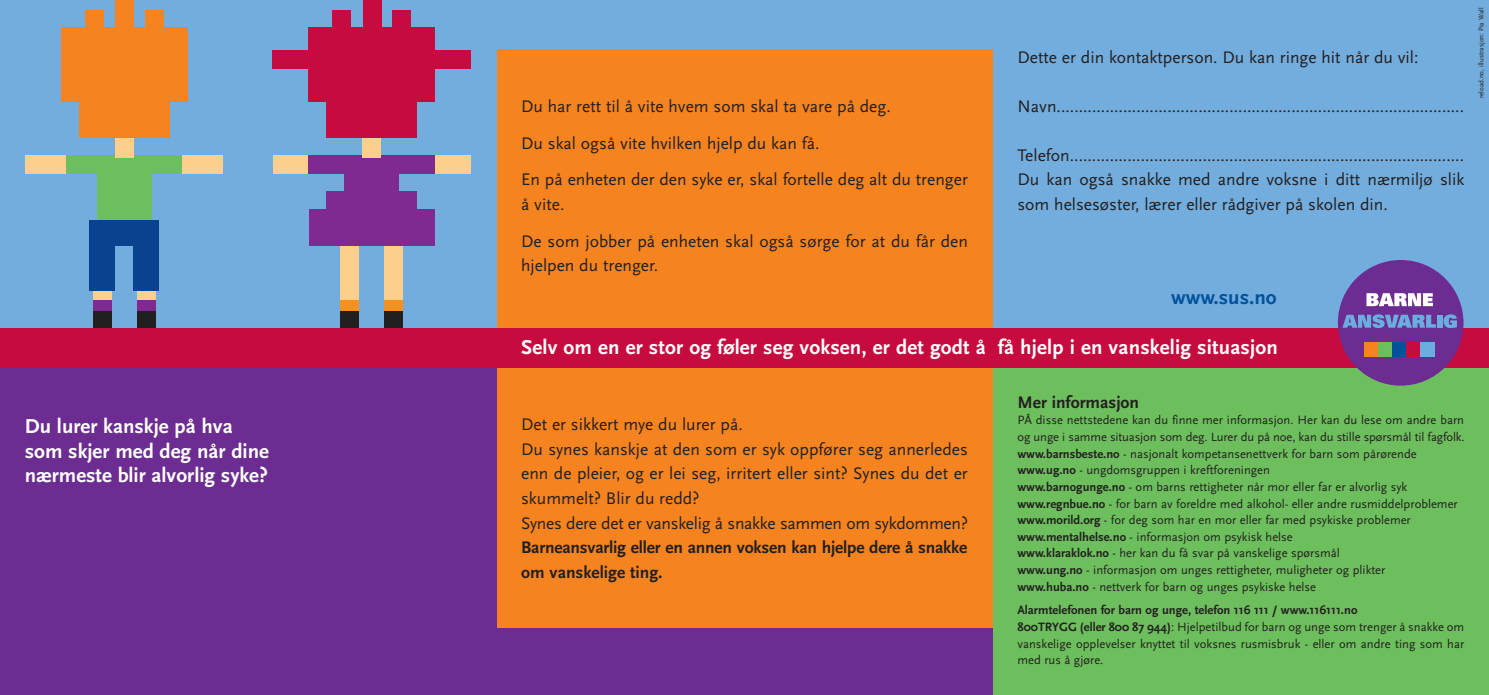
<style>
.page{position:relative;width:1489px;height:695px;background:#fff}
.page>*{position:absolute;margin:0;border:0;box-sizing:border-box;transform-origin:0 0}
.t1{font:700 21px/24.5px "Scala Sans";letter-spacing:.005em;color:#fff}
.t2{font:700 21px "Scala Sans";color:#01529b}
.t3{font:17.5px/24.5px "Scala Sans";color:#231f20}
.t4{font:700 17.5px/24.5px "Scala Sans";letter-spacing:-.01em;color:#231f20}
.t5{font:12.6px/16.6px "Scala Sans";color:#231f20}
.t6{font:7px "Scala Sans";color:#231f20}
.s1{font-weight:700}
</style>
<div class="page">
<div style="left:496px;top:0;width:496px;height:327px;background:#72addd"></div>
<div style="left:992px;top:367px;width:496px;height:327px;background:#6dbf5d"></div>
<div style="left:992px;top:0;width:496px;height:327px;background:#72addd"></div>
<div style="left:992px;top:327px;width:496px;height:40px;background:#c80b3e"></div>
<div style="left:496px;top:50px;width:496px;height:578px;background:#f58420"></div>
<div style="left:496px;top:628px;width:496px;height:66px;background:#6c2c91"></div>
<div style="left:496px;top:327px;width:496px;height:40px;background:#c80b3e"></div>
<div style="left:0;top:367px;width:496px;height:327px;background:#6c2c91"></div>
<div style="left:0;top:0;width:496px;height:327px;background:#72addd"></div>
<div style="left:384px;top:240px;width:18px;height:72px;background:#fdcf8c"></div>
<div style="left:340px;top:240px;width:18px;height:72px;background:#fdcf8c"></div>
<div style="left:384px;top:300px;width:18px;height:16px;background:#f6911e"></div>
<div style="left:340px;top:300px;width:18px;height:16px;background:#f6911e"></div>
<div style="left:384px;top:311px;width:18px;height:16px;background:#231f20"></div>
<div style="left:340px;top:311px;width:18px;height:16px;background:#231f20"></div>
<div style="left:430px;top:156px;width:40px;height:18px;background:#fdcf8c"></div>
<div style="left:272px;top:156px;width:41px;height:18px;background:#fdcf8c"></div>
<div style="left:308px;top:156px;width:127px;height:18px;background:#802990"></div>
<div style="left:344px;top:173px;width:54px;height:72px;background:#802990"></div>
<div style="left:326px;top:191px;width:91px;height:54px;background:#802990"></div>
<div style="left:309px;top:209px;width:125px;height:36px;background:#802990"></div>
<div style="left:362px;top:117px;width:18px;height:41px;background:#fdcf8c"></div>
<div style="left:392px;top:10px;width:18px;height:27px;background:#c80b3e"></div>
<div style="left:363px;top:0;width:18px;height:37px;background:#c80b3e"></div>
<div style="left:332px;top:10px;width:18px;height:27px;background:#c80b3e"></div>
<div style="left:429px;top:50px;width:42px;height:18px;background:#c80b3e"></div>
<div style="left:272px;top:50px;width:41px;height:18px;background:#c80b3e"></div>
<div style="left:308px;top:27px;width:127px;height:74px;background:#c80b3e"></div>
<div style="left:326px;top:47px;width:91px;height:90px;background:#c80b3e"></div>
<div style="left:61px;top:156px;width:126px;height:18px;background:#6dbf5d"></div>
<div style="left:137px;top:256px;width:18px;height:71px;background:#fdcf8c"></div>
<div style="left:137px;top:300px;width:18px;height:16px;background:#802990"></div>
<div style="left:137px;top:311px;width:18px;height:16px;background:#231f20"></div>
<div style="left:182px;top:156px;width:41px;height:18px;background:#fdcf8c"></div>
<div style="left:25px;top:156px;width:41px;height:18px;background:#fdcf8c"></div>
<div style="left:97px;top:167px;width:54px;height:73px;background:#6dbf5d"></div>
<div style="left:133px;top:220px;width:26px;height:70px;background:#09428e"></div>
<div style="left:93px;top:256px;width:18px;height:71px;background:#fdcf8c"></div>
<div style="left:93px;top:300px;width:18px;height:16px;background:#802990"></div>
<div style="left:93px;top:311px;width:18px;height:16px;background:#231f20"></div>
<div style="left:90px;top:220px;width:25px;height:70px;background:#09428e"></div>
<div style="left:115px;top:129px;width:18px;height:29px;background:#fdcf8c"></div>
<div style="left:145px;top:10px;width:18px;height:27px;background:#f58420"></div>
<div style="left:116px;top:0;width:18px;height:37px;background:#f58420"></div>
<div style="left:85px;top:10px;width:18px;height:27px;background:#f58420"></div>
<div style="left:61px;top:27px;width:127px;height:74px;background:#f58420"></div>
<div style="left:79px;top:47px;width:90px;height:90px;background:#f58420"></div>
<div style="left:97px;top:220px;width:54px;height:26px;background:#09428e"></div>
<div style="left:0;top:327px;width:496px;height:40px;background:#c80b3e"></div>
<svg style="left:1337px;top:260px;width:126px;height:125px"></svg>
<div style="left:1364px;top:343px;width:14px;height:14px;background:#f58420"></div>
<div style="left:1378px;top:343px;width:14px;height:14px;background:#6dbf5d"></div>
<div style="left:1392px;top:343px;width:14px;height:14px;background:#01529a"></div>
<div style="left:1406px;top:343px;width:14px;height:14px;background:#c80b3e"></div>
<div style="left:1420px;top:343px;width:14px;height:14px;background:#6caddf"></div>
<h1 class="t1" style="left:25px;top:413px;width:246px">Du lurer kanskje på hva som skjer med deg når dine nærmeste blir alvorlig syke?</h1>
<h2 class="t3" style="left:521px;top:87px;width:448px;line-height:36.8px">Du har rett til å vite hvem som skal ta vare på deg.<br>Du skal også vite hvilken hjelp du kan få.<br>En på enheten der den syke er, skal fortelle deg alt du trenger</h2>
<h2 class="t3" style="left:521px;top:185px;width:448px;line-height:36.8px">å vite.<br>De som jobber på enheten skal også sørge for at du får den</h2>
<h2 class="t3" style="left:521px;top:253px;width:138px">hjelpen du trenger.</h2>
<h2 class="t3" style="left:1017px;top:44px;width:402px">Dette er din kontaktperson. Du kan ringe hit når du vil:</h2>
<h2 class="t3" style="left:1017px;top:93px;width:448px">Navn............................................................................................</h2>
<h2 class="t3" style="left:1017px;top:142px;width:448px;text-align:justify">Telefon.........................................................................................<br>Du kan også snakke med andre voksne i ditt nærmiljø slik som helsesøster, lærer eller rådgiver på skolen din.</h2>
<h1 class="t2" style="left:1170px;top:285px;width:107px">www.sus.no</h1>
<h1 class="t1" style="left:521px;top:334px;width:758px">Selv om en er stor og føler seg voksen, er det godt å få hjelp i en vanskelig situasjon</h1>
<p class="t6" style="left:1476px;top:98px;width:92px;rotate:-90deg">reload.no, illustrasjon: Pia Wall</p>
<h2 class="t3" style="left:521px;top:412px;width:448px">Det er sikkert mye du lurer på.<br>Du synes kanskje at den som er syk oppfører seg annerledes enn de pleier, og er lei seg, irritert eller sint? Synes du det er skummelt? Blir du redd?<br>Synes dere det er vanskelig å snakke sammen om sykdommen?</h2>
<h2 class="t4" style="left:521px;top:534px;width:447px">Barneansvarlig eller en annen voksen kan hjelpe dere å snakke om vanskelige ting.</h2>
<h2 class="t4" style="left:1017px;top:389px;width:123px">Mer informasjon</h2>
<p class="t5" style="left:1017px;top:411px;width:449px">PÂ disse nettstedene kan du finne mer informasjon. Her kan du lese om andre barn og unge i samme situasjon som deg. Lurer du på noe, kan du stille spørsmål til fagfolk. <span class="s1">www.barnsbeste.no</span> - nasjonalt kompetansenettverk for barn som pårørende <span class="s1">www.ug.no</span> - ungdomsgruppen i kreftforeningen<br><span class="s1">www.barnogunge.no</span> - om barns rettigheter når mor eller far er alvorlig syk <span class="s1">www.regnbue.no</span> - for barn av foreldre med alkohol- eller andre rusmiddelproblemer <span class="s1">www.morild.org</span> - for deg som har en mor eller far med psykiske problemer <span class="s1">www.mentalhelse.no</span> - informasjon om psykisk helse<br><span class="s1">www.klaraklok.no</span> - her kan du få svar på vanskelige spørsmål<br><span class="s1">www.ung.no</span> - informasjon om unges rettigheter, muligheter og plikter<br><span class="s1">www.huba.no</span> - nettverk for barn og unges psykiske helse</p>
<p class="t5" style="left:1017px;top:601px;width:448px"><span class="s1">Alarmtelefonen for barn og unge, telefon 116 111 / www.116111.no<br>800TRYGG (eller 800 87 944)</span>: Hjelpetilbud for barn og unge som trenger å snakke om vanskelige opplevelser knyttet til voksnes rusmisbruk - eller om andre ting som har med rus å gjøre.</p>
</div>
